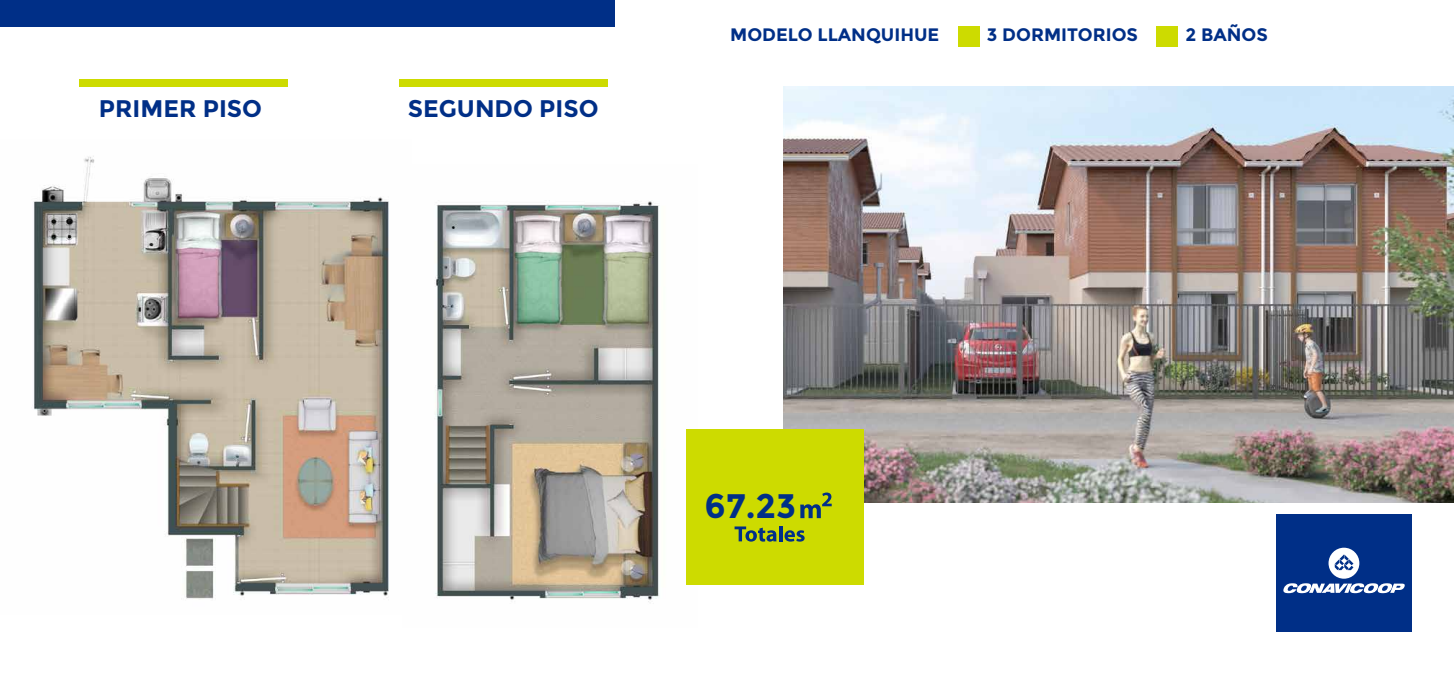
<style>
.page{position:relative;width:1454px;height:681px;background:#fff}
.page>*{position:absolute;margin:0;border:0;box-sizing:border-box;transform-origin:0 0}
.t1{font:700 34px "Montserrat";color:#002f87}
.t2{font:700 24px "Montserrat";color:#002f87}
.t3{font:700 18px "Montserrat";color:#002f87}
</style>
<div class="page">
<img style="left:34px;top:156px;width:355px;height:443px">
<img style="left:435px;top:200px;width:262px;height:402px">
<img style="left:783px;top:86px;width:670px;height:416px">
<div style="left:685px;top:429px;width:178px;height:155px;background:#cddb00"></div>
<div style="left:0;top:0;width:615px;height:26px;background:#002f87"></div>
<svg style="left:734px;top:526px;width:42px;height:15px"></svg>
<hr style="left:779px;top:525px;width:3px;height:16px;background:#002f87">
<svg style="left:784px;top:530px;width:20px;height:11px"></svg>
<svg style="left:800px;top:492px;width:31px;height:26px"></svg>
<div style="left:1275px;top:513px;width:136px;height:118px;background:#002f87"></div>
<div style="left:1328px;top:547px;width:31px;height:31px;background:#fff;border-radius:50%"></div>
<svg style="left:1334px;top:554px;width:19px;height:16px"></svg>
<svg style="left:1283px;top:583px;width:121px;height:10px"></svg>
<div style="left:958px;top:26px;width:21px;height:20px;background:#cddb00"></div>
<div style="left:1155px;top:26px;width:21px;height:20px;background:#cddb00"></div>
<div style="left:79px;top:79px;width:208px;height:8px;background:#cddb00"></div>
<div style="left:399px;top:79px;width:208px;height:7px;background:#cddb00"></div>
<h2 class="t2" style="left:99px;top:94px;width:165px">PRIMER PISO</h2>
<h2 class="t2" style="left:408px;top:94px;width:192px">SEGUNDO PISO</h2>
<p class="t3" style="left:730px;top:24px;width:211px">MODELO LLANQUIHUE</p>
<p class="t3" style="left:986px;top:24px;width:152px">3 DORMITORIOS</p>
<p class="t3" style="left:1185px;top:24px;width:84px">2 BAÑOS</p>
<h1 class="t1" style="left:704px;top:485px;width:93px">67.23</h1>
</div>
